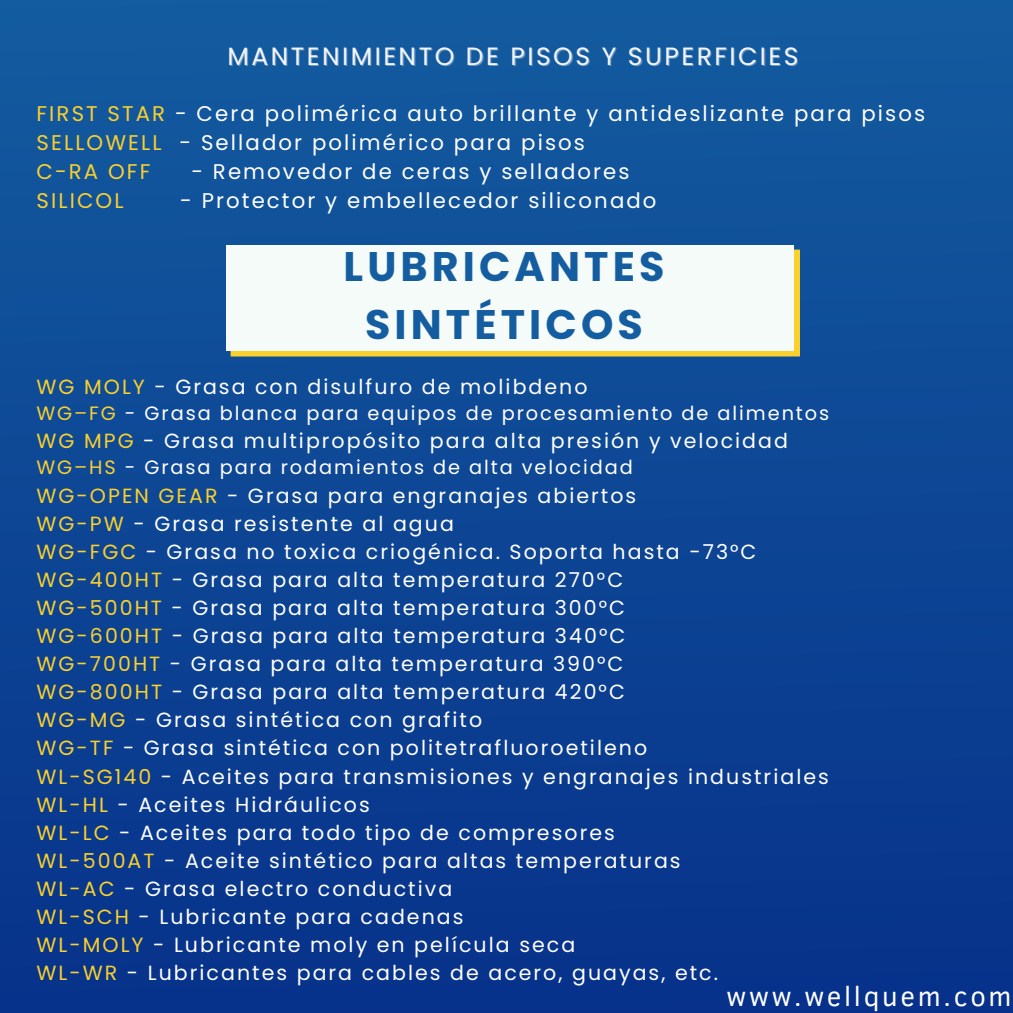
<style>
.page{position:relative;width:1013px;height:1013px;background:#fff}
.page>*{position:absolute;margin:0;border:0;box-sizing:border-box;transform-origin:0 0}
.t1{font:700 41.25px/57.2px "Poppins";letter-spacing:.1em;color:#145da0;text-align:center}
.t2{font:27.5px "Clear Sans";letter-spacing:.1em;color:#fff}
.t3{font:25px "Poppins";letter-spacing:.1em;color:#f3f5f9}
.t4{font:21.25px "Poppins";letter-spacing:.1em;color:#fff}
.t5{font:21.25px "Poppins";letter-spacing:.1em;color:#fad02c}
.t6{font:20.5px "Poppins";letter-spacing:.1em;color:#fff}
.t7{font:19.38px "Poppins";letter-spacing:.1em;color:#fff}
.s1{color:#fad02c}
</style>
<div class="page">
<div style="left:0;top:0;width:1012px;height:1012px;background:linear-gradient(to bottom,#145b9f,#07318a)"></div>
<svg style="left:230px;top:249px;width:569px;height:107px;fill:#fad02c"></svg>
<div style="left:226px;top:245px;width:567px;height:105px;background:#f5fbf9"></div>
<p class="t3" style="left:227px;top:38px;width:572px">MANTENIMIENTO DE PISOS Y SUPERFICIES</p>
<h2 class="t4" style="left:36px;top:98px;width:890px"><span class="s1">FIRST STAR</span> - Cera polimérica auto brillante y antideslizante para pisos</h2>
<p class="t4" style="left:36px;top:127px;width:550px"><span class="s1">SELLOWELL</span> - Sellador polimérico para pisos</p>
<p class="t5" style="left:36px;top:156px;width:115px">C-RA OFF</p>
<p class="t4" style="left:191px;top:156px;width:440px">- Removedor de ceras y selladores</p>
<p class="t5" style="left:36px;top:186px;width:88px">SILICOL</p>
<p class="t4" style="left:180px;top:186px;width:478px">- Protector y embellecedor siliconado</p>
<p class="t1" style="left:343px;top:238px;width:322px">LUBRICANTES<br>SINTÉTICOS</p>
<p class="t6" style="left:36px;top:372px;width:552px"><span class="s1">WG MOLY</span> - Grasa con disulfuro de molibdeno</p>
<h1 class="t7" style="left:36px;top:399px;width:794px"><span class="s1">WG–FG</span> - Grasa blanca para equipos de procesamiento de alimentos</h1>
<p class="t6" style="left:36px;top:426px;width:753px"><span class="s1">WG MPG</span> - Grasa multipropósito para alta presión y velocidad</p>
<p class="t7" style="left:36px;top:454px;width:598px"><span class="s1">WG–HS</span> - Grasa para rodamientos de alta velocidad</p>
<p class="t6" style="left:36px;top:481px;width:601px"><span class="s1">WG-OPEN GEAR</span> - Grasa para engranajes abiertos</p>
<p class="t6" style="left:36px;top:509px;width:419px"><span class="s1">WG-PW</span> - Grasa resistente al agua</p>
<p class="t6" style="left:36px;top:537px;width:721px"><span class="s1">WG-FGC</span> - Grasa no toxica criogénica. Soporta hasta -73°C</p>
<p class="t6" style="left:36px;top:565px;width:588px"><span class="s1">WG-400HT</span> - Grasa para alta temperatura 270°C</p>
<p class="t6" style="left:36px;top:593px;width:590px"><span class="s1">WG-500HT</span> - Grasa para alta temperatura 300°C</p>
<p class="t6" style="left:36px;top:621px;width:590px"><span class="s1">WG-600HT</span> - Grasa para alta temperatura 340°C</p>
<p class="t6" style="left:36px;top:649px;width:588px"><span class="s1">WG-700HT</span> - Grasa para alta temperatura 390°C</p>
<p class="t6" style="left:36px;top:677px;width:590px"><span class="s1">WG-800HT</span> - Grasa para alta temperatura 420°C</p>
<p class="t6" style="left:36px;top:705px;width:447px"><span class="s1">WG-MG</span> - Grasa sintética con grafito</p>
<p class="t6" style="left:36px;top:734px;width:612px"><span class="s1">WG-TF</span> - Grasa sintética con politetrafluoroetileno</p>
<p class="t6" style="left:36px;top:762px;width:794px"><span class="s1">WL-SG140</span> - Aceites para transmisiones y engranajes industriales</p>
<p class="t6" style="left:36px;top:790px;width:335px"><span class="s1">WL-HL</span> - Aceites Hidráulicos</p>
<p class="t6" style="left:36px;top:818px;width:580px"><span class="s1">WL-LC</span> - Aceites para todo tipo de compresores</p>
<p class="t6" style="left:36px;top:846px;width:645px"><span class="s1">WL-500AT</span> - Aceite sintético para altas temperaturas</p>
<p class="t6" style="left:36px;top:874px;width:417px"><span class="s1">WL-AC</span> - Grasa electro conductiva</p>
<p class="t6" style="left:36px;top:902px;width:428px"><span class="s1">WL-SCH</span> - Lubricante para cadenas</p>
<p class="t6" style="left:36px;top:930px;width:540px"><span class="s1">WL-MOLY</span> - Lubricante moly en película seca</p>
<p class="t6" style="left:36px;top:958px;width:683px"><span class="s1">WL-WR</span> - Lubricantes para cables de acero, guayas, etc.</p>
<p class="t2" style="left:726px;top:976px;width:286px">www.wellquem.com</p>
</div>
